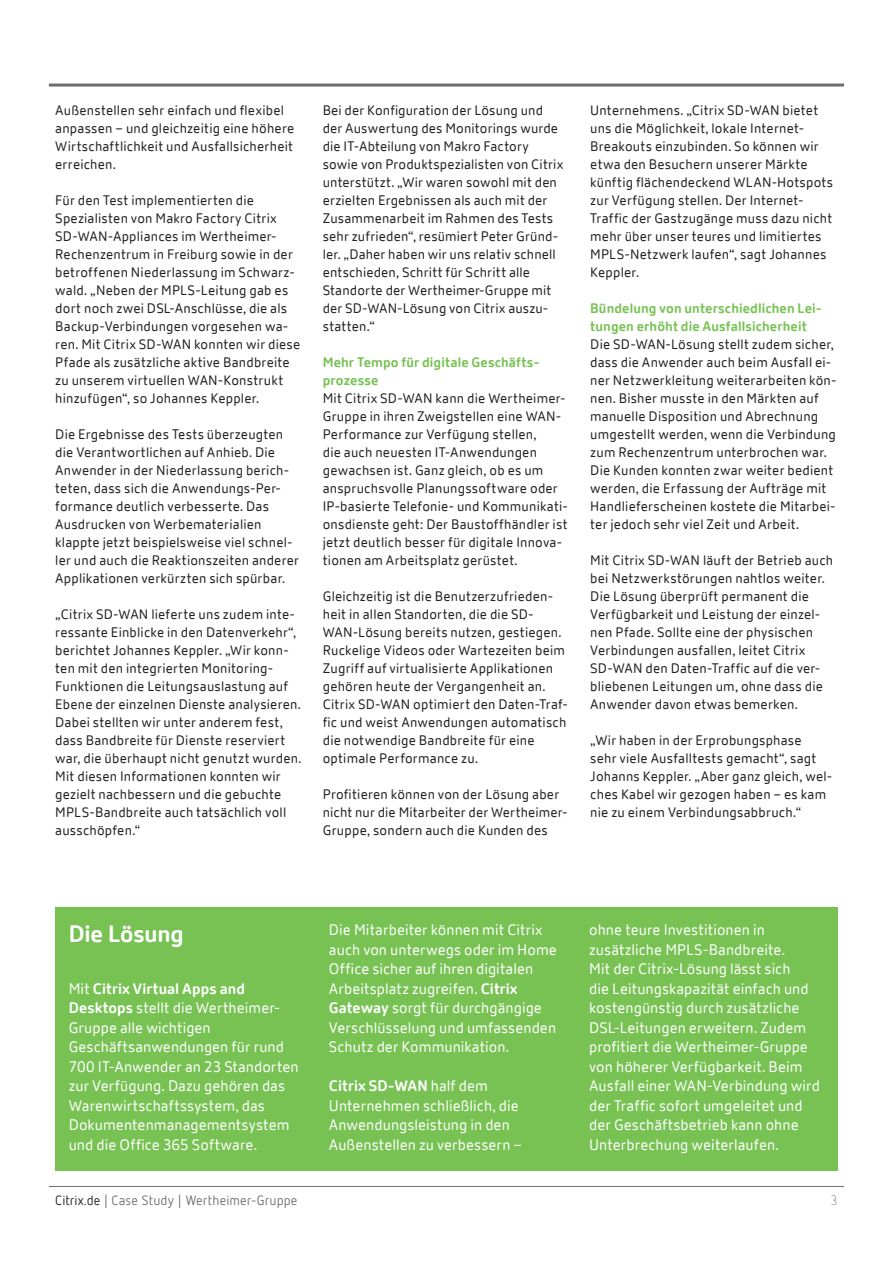
<style>
.page{position:relative;width:893px;height:1263px;background:#fff}
.page>*{position:absolute;margin:0;border:0;box-sizing:border-box;transform-origin:0 0}
.t1{font:700 23.25px "Citrix New Sans";letter-spacing:-.01em;color:#fff}
.t2{font:15px/19.5px "Citrix New Sans";letter-spacing:.005em;color:#fff}
.t3{font:13.5px/18px "Citrix New Sans";letter-spacing:.015em;color:#231f20}
.t4{font:700 13.5px/18px "Citrix New Sans";letter-spacing:.005em;color:#77c253}
.t5{font:13.5px "Netto OT";letter-spacing:.01em;color:#6c6d70}
.t6{font:300 13.5px "Netto OT";color:#6c6d70}
.s1{font-weight:700}
.s2{color:#231f20}
</style>
<div class="page">
<hr style="left:49px;top:84px;width:795px;height:3px;background:#6c6d70">
<hr style="left:49px;top:1186px;width:795px;height:1px;background:#6c6d70">
<div style="left:55px;top:907px;width:783px;height:264px;background:#77c253"></div>
<p class="t3" style="left:55px;top:102px;width:241px">Außenstellen sehr einfach und flexibel anpassen – und gleichzeitig eine höhere Wirtschaftlichkeit und Ausfallsicherheit erreichen.</p>
<p class="t3" style="left:55px;top:192px;width:247px">Für den Test implementierten die Spezialisten von Makro Factory Citrix SD-WAN-Appliances im Wertheimer-Rechenzentrum in Freiburg sowie in der betroffenen Niederlassung im Schwarz&shy;wald. „Neben der MPLS-Leitung gab es dort noch zwei DSL-Anschlüsse, die als Backup-Verbindungen vorgesehen wa&shy;ren. Mit Citrix SD-WAN konnten wir diese Pfade als zusätzliche aktive Bandbreite zu unserem virtuellen WAN-Konstrukt hinzufügen“, so Johannes Keppler.</p>
<p class="t3" style="left:55px;top:426px;width:245px">Die Ergebnisse des Tests überzeugten die Verantwortlichen auf Anhieb. Die Anwender in der Niederlassung berich&shy;teten, dass sich die Anwendungs-Per&shy;formance deutlich verbesserte. Das Ausdrucken von Werbematerialien klappte jetzt beispielsweise viel schnel&shy;ler und auch die Reaktionszeiten anderer Applikationen verkürzten sich spürbar.</p>
<p class="t3" style="left:55px;top:606px;width:248px">„Citrix SD-WAN lieferte uns zudem inte&shy;ressante Einblicke in den Datenverkehr“, berichtet Johannes Keppler. „Wir konn&shy;ten mit den integrierten Monitoring-Funktionen die Leitungsauslastung auf Ebene der einzelnen Dienste analysieren.<br>Dabei stellten wir unter anderem fest, dass Bandbreite für Dienste reserviert war, die überhaupt nicht genutzt wurden.<br>Mit diesen Informationen konnten wir gezielt nachbessern und die gebuchte MPLS-Bandbreite auch tatsächlich voll ausschöpfen.“</p>
<p class="t3" style="left:323px;top:102px;width:242px">Bei der Konfiguration der Lösung und der Auswertung des Monitorings wurde die IT-Abteilung von Makro Factory sowie von Produktspezialisten von Citrix unterstützt. „Wir waren sowohl mit den erzielten Ergebnissen als auch mit der Zusammenarbeit im Rahmen des Tests sehr zufrieden“, resümiert Peter Gründ&shy;ler. „Daher haben wir uns relativ schnell entschieden, Schritt für Schritt alle Standorte der Wertheimer-Gruppe mit der SD-WAN-Lösung von Citrix auszu&shy;statten.“</p>
<p class="t4" style="left:323px;top:354px;width:218px">Mehr Tempo für digitale Geschäfts&shy;prozesse</p>
<p class="t3" style="left:323px;top:390px;width:247px">Mit Citrix SD-WAN kann die Wertheimer-Gruppe in ihren Zweigstellen eine WAN-Performance zur Verfügung stellen,<br>die auch neuesten IT-Anwendungen gewachsen ist. Ganz gleich, ob es um anspruchsvolle Planungssoftware oder IP-basierte Telefonie- und Kommunikati&shy;onsdienste geht: Der Baustoffhändler ist jetzt deutlich besser für digitale Innova&shy;tionen am Arbeitsplatz gerüstet.</p>
<p class="t3" style="left:323px;top:588px;width:247px">Gleichzeitig ist die Benutzerzufrieden&shy;heit in allen Standorten, die die SD-WAN-Lösung bereits nutzen, gestiegen.<br>Ruckelige Videos oder Wartezeiten beim Zugriff auf virtualisierte Applikationen gehören heute der Vergangenheit an.<br>Citrix SD-WAN optimiert den Daten-Traf&shy;fic und weist Anwendungen automatisch die notwendige Bandbreite für eine optimale Performance zu.</p>
<p class="t3" style="left:323px;top:786px;width:246px">Profitieren können von der Lösung aber nicht nur die Mitarbeiter der Wertheimer-<br>Gruppe, sondern auch die Kunden des</p>
<p class="t3" style="left:590px;top:102px;width:244px">Unternehmens. „Citrix SD-WAN bietet uns die Möglichkeit, lokale Internet-Breakouts einzubinden. So können wir etwa den Besuchern unserer Märkte künftig flächendeckend WLAN-Hotspots zur Verfügung stellen. Der Internet-Traffic der Gastzugänge muss dazu nicht mehr über unser teures und limitiertes MPLS-Netzwerk laufen“, sagt Johannes Keppler.</p>
<p class="t4" style="left:590px;top:300px;width:233px">Bündelung von unterschiedlichen Lei&shy;tungen erhöht die Ausfallsicherheit</p>
<p class="t3" style="left:590px;top:335px;width:248px">Die SD-WAN-Lösung stellt zudem sicher, dass die Anwender auch beim Ausfall ei&shy;ner Netzwerkleitung weiterarbeiten kön&shy;nen. Bisher musste in den Märkten auf manuelle Disposition und Abrechnung umgestellt werden, wenn die Verbindung zum Rechenzentrum unterbrochen war.<br>Die Kunden konnten zwar weiter bedient werden, die Erfassung der Aufträge mit Handlieferscheinen kostete die Mitarbei&shy;ter jedoch sehr viel Zeit und Arbeit.</p>
<p class="t3" style="left:590px;top:551px;width:244px">Mit Citrix SD-WAN läuft der Betrieb auch bei Netzwerkstörungen nahtlos weiter.<br>Die Lösung überprüft permanent die Verfügbarkeit und Leistung der einzel&shy;nen Pfade. Sollte eine der physischen Verbindungen ausfallen, leitet Citrix SD-WAN den Daten-Traffic auf die ver&shy;bliebenen Leitungen um, ohne dass die Anwender davon etwas bemerken.</p>
<p class="t3" style="left:590px;top:731px;width:243px">„Wir haben in der Erprobungsphase<br>sehr viele Ausfalltests gemacht“, sagt Johanns Keppler. „Aber ganz gleich, wel&shy;ches Kabel wir gezogen haben – es kam nie zu einem Verbindungsabbruch.“</p>
<h1 class="t1" style="left:69px;top:919px;width:116px">Die Lösung</h1>
<p class="t2" style="left:69px;top:979px;width:231px">Mit <span class="s1">Citrix Virtual Apps and<br>Desktops</span> stellt die Wertheimer-<br>Gruppe alle wichtigen<br>Geschäftsanwendungen für rund<br>700 IT-Anwender an 23 Standorten zur Verfügung. Dazu gehören das<br>Warenwirtschaftssystem, das<br>Dokumentenmanagementsystem und die Office 365 Software.</p>
<p class="t2" style="left:329px;top:920px;width:229px">Die Mitarbeiter können mit Citrix auch von unterwegs oder im Home<br>Office sicher auf ihren digitalen<br>Arbeitsplatz zugreifen. <span class="s1">Citrix<br>Gateway</span> sorgt für durchgängige<br>Verschlüsselung und umfassenden<br>Schutz der Kommunikation.</p>
<p class="t2" style="left:329px;top:1076px;width:195px"><span class="s1">Citrix SD-WAN</span> half dem<br>Unternehmen schließlich, die<br>Anwendungsleistung in den<br>Außenstellen zu verbessern –</p>
<p class="t2" style="left:589px;top:920px;width:232px">ohne teure Investitionen in zusätzliche MPLS-Bandbreite.<br>Mit der Citrix-Lösung lässt sich<br>die Leitungskapazität einfach und kostengünstig durch zusätzliche DSL-Leitungen erweitern. Zudem profitiert die Wertheimer-Gruppe von höherer Verfügbarkeit. Beim Ausfall einer WAN-Verbindung wird der Traffic sofort umgeleitet und der Geschäftsbetrieb kann ohne Unterbrechung weiterlaufen.</p>
<p class="t5" style="left:55px;top:1191px;width:244px"><span class="s2">Citrix.de</span> | Case Study | Wertheimer-Gruppe</p>
<p class="t6" style="left:831px;top:1192px;width:8px">3</p>
</div>
